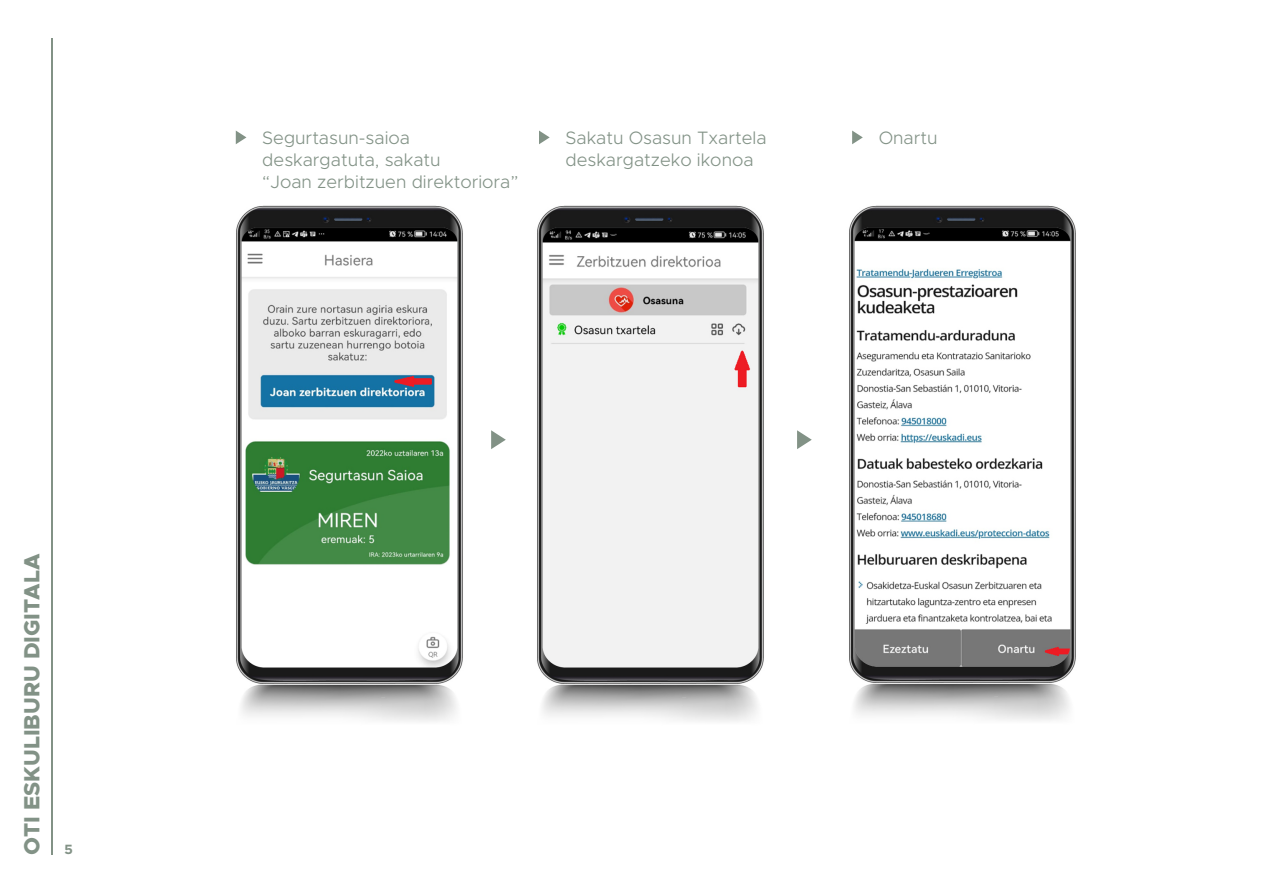
<style>
.page{position:relative;width:1263px;height:893px;background:#fff}
.page>*{position:absolute;margin:0;border:0;box-sizing:border-box;transform-origin:0 0}
.t1{font:800 22.05px "Metropolis";color:#829286}
.t2{font:300 18px/21.6px "Metropolis";color:#829286}
.t3{font:700 13.5px "Metropolis";color:#829286}
</style>
<div class="page">
<hr style="left:51px;top:38px;width:2px;height:817px;background:#829286">
<svg style="left:236px;top:131px;width:10px;height:13px"></svg>
<svg style="left:539px;top:131px;width:11px;height:13px"></svg>
<svg style="left:852px;top:131px;width:11px;height:13px"></svg>
<svg style="left:491px;top:430px;width:15px;height:19px"></svg>
<svg style="left:797px;top:430px;width:15px;height:19px"></svg>
<img style="left:236px;top:205px;width:227px;height:517px">
<img style="left:537px;top:205px;width:227px;height:517px">
<img style="left:849px;top:205px;width:227px;height:516px">
<p class="t1" style="left:18px;top:855px;width:303px;rotate:-90deg">OTI ESKULIBURU DIGITALA</p>
<p class="t3" style="left:65px;top:840px;width:10px">5</p>
<p class="t2" style="left:262px;top:127px;width:258px">Segurtasun-saioa deskargatuta, sakatu<br>“Joan zerbitzuen direktoriora”</p>
<p class="t2" style="left:565px;top:127px;width:202px">Sakatu Osasun Txartela deskargatzeko ikonoa</p>
<p class="t2" style="left:879px;top:127px;width:60px">Onartu</p>
</div>
